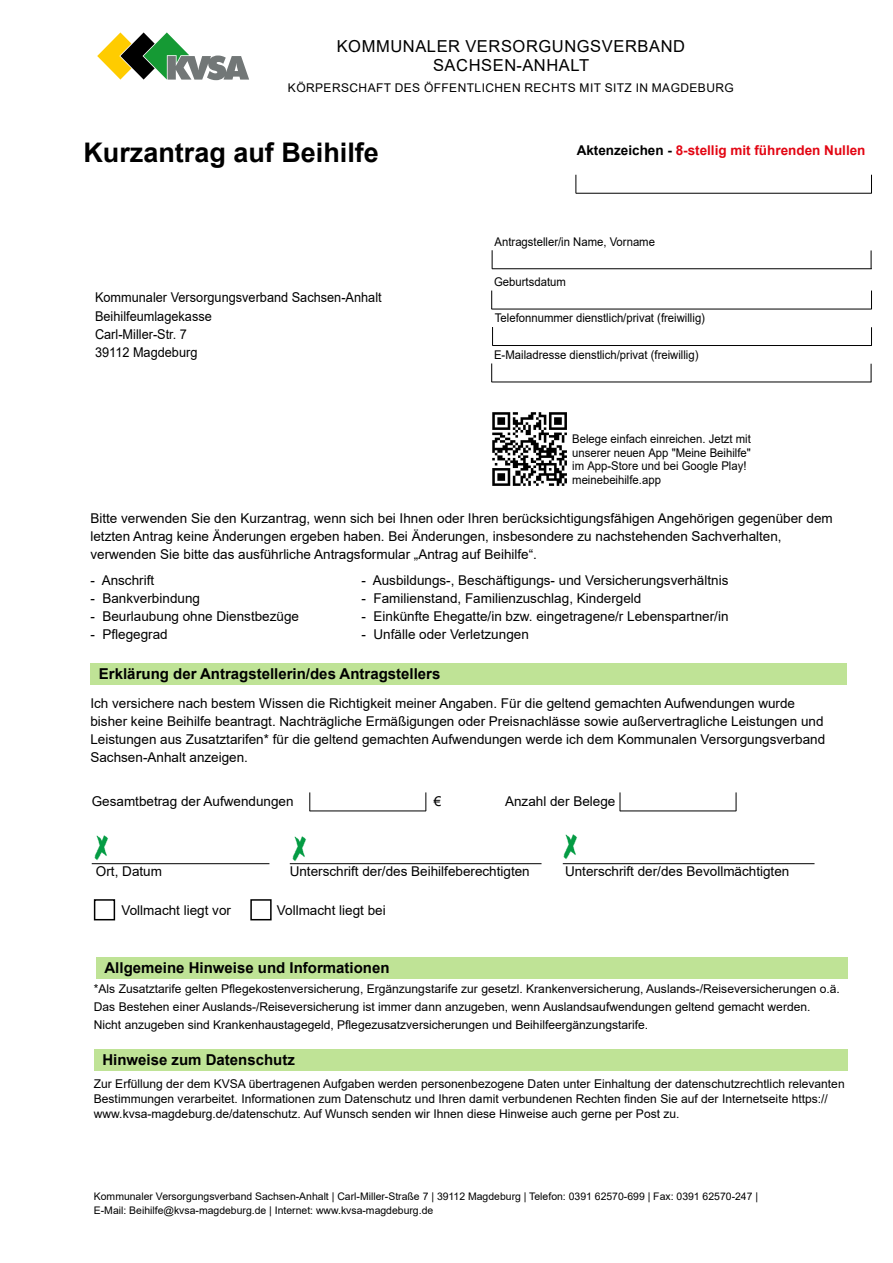
<style>
.page{position:relative;width:893px;height:1263px;background:#fff}
.page>*{position:absolute;margin:0;border:0;box-sizing:border-box;transform-origin:0 0}
.t1{font:700 27px "Arial";color:#000}
.t2{font:16.5px/19.8px "Arial";letter-spacing:.035em;color:#000;text-align:center}
.t3{font:700 15px "Arial";color:#000}
.t4{font:13.5px/18px "Arial";color:#000}
.t5{font:13.5px/18.3px "Arial";color:#000;scale:.94 1}
.t6{font:700 13.5px "Arial";color:#e30613}
.t7{font:12px/18px "Arial";color:#000}
.t8{font:12px/13.6px "Arial";color:#000;scale:.94 1}
.t9{font:12px "Arial";letter-spacing:.035em;color:#000}
.t10{font:10.5px/13.5px "Arial";color:#000}
.s1{color:#000}
</style>
<div class="page">
<div style="left:90px;top:663px;width:757px;height:22px;background:#bfe396"></div>
<div style="left:96px;top:957px;width:751px;height:21px;background:#bfe396"></div>
<div style="left:94px;top:1049px;width:753px;height:21px;background:#bfe396"></div>
<hr style="left:563px;top:863px;width:251px;height:1px;background:#000">
<hr style="left:290px;top:863px;width:251px;height:1px;background:#000">
<hr style="left:92px;top:863px;width:177px;height:1px;background:#000">
<svg style="left:620px;top:792px;width:1px;height:19px"></svg>
<hr style="left:620px;top:811px;width:116px;height:1px;background:#000">
<svg style="left:736px;top:792px;width:1px;height:19px"></svg>
<svg style="left:310px;top:792px;width:1px;height:19px"></svg>
<hr style="left:310px;top:811px;width:116px;height:1px;background:#000">
<svg style="left:426px;top:792px;width:1px;height:19px"></svg>
<div style="left:94px;top:899px;width:21px;height:21px;border:2px solid #000"></div>
<div style="left:250px;top:899px;width:22px;height:21px;border:2px solid #000"></div>
<svg style="left:97px;top:32px;width:152px;height:49px"></svg>
<svg style="left:871px;top:250px;width:1px;height:18px"></svg>
<svg style="left:871px;top:327px;width:1px;height:18px"></svg>
<svg style="left:871px;top:364px;width:1px;height:18px"></svg>
<svg style="left:576px;top:175px;width:1px;height:18px"></svg>
<hr style="left:576px;top:193px;width:296px;height:1px;background:#000">
<svg style="left:871px;top:175px;width:1px;height:18px"></svg>
<svg style="left:492px;top:250px;width:1px;height:18px"></svg>
<hr style="left:492px;top:268px;width:380px;height:1px;background:#000">
<svg style="left:492px;top:327px;width:1px;height:18px"></svg>
<hr style="left:492px;top:345px;width:380px;height:1px;background:#000">
<svg style="left:491px;top:363px;width:1px;height:19px"></svg>
<hr style="left:491px;top:382px;width:380px;height:1px;background:#000">
<svg style="left:491px;top:291px;width:1px;height:18px"></svg>
<hr style="left:491px;top:309px;width:381px;height:1px;background:#000">
<svg style="left:871px;top:291px;width:1px;height:18px"></svg>
<img style="left:94px;top:835px;width:14px;height:26px">
<img style="left:563px;top:834px;width:14px;height:26px">
<img style="left:292px;top:836px;width:14px;height:26px">
<img style="left:493px;top:412px;width:73px;height:73px">
<p class="t2" style="left:337px;top:36px;width:350px">KOMMUNALER VERSORGUNGSVERBAND<br>SACHSEN-ANHALT</p>
<p class="t9" style="left:288px;top:80px;width:447px">KÖRPERSCHAFT DES ÖFFENTLICHEN RECHTS MIT SITZ IN MAGDEBURG</p>
<h1 class="t1" style="left:83px;top:134px;width:297px">Kurzantrag auf Beihilfe</h1>
<p class="t5" style="left:95px;top:288px;width:306px">Kommunaler Versorgungsverband Sachsen-Anhalt<br>Beihilfeumlagekasse<br>Carl-Miller-Str. 7<br>39112 Magdeburg</p>
<p class="t6" style="left:577px;top:141px;width:290px"><span class="s1">Aktenzeichen -</span> 8-stellig mit führenden Nullen</p>
<p class="t8" style="left:495px;top:235px;width:172px">Antragsteller/in Name, Vorname</p>
<p class="t8" style="left:494px;top:275px;width:78px">Geburtsdatum</p>
<p class="t8" style="left:495px;top:311px;width:225px">Telefonnummer dienstlich/privat (freiwillig)</p>
<p class="t8" style="left:494px;top:348px;width:219px">E-Mailadresse dienstlich/privat (freiwillig)</p>
<p class="t8" style="left:572px;top:432px;width:192px">Belege einfach einreichen. Jetzt mit unserer neuen App "Meine Beihilfe" im App-Store und bei Google Play! meinebeihilfe.app</p>
<p class="t4" style="left:90px;top:509px;width:744px">Bitte verwenden Sie den Kurzantrag, wenn sich bei Ihnen oder Ihren berücksichtigungsfähigen Angehörigen gegenüber dem letzten Antrag keine Änderungen ergeben haben. Bei Änderungen, insbesondere zu nachstehenden Sachverhalten, verwenden Sie bitte das ausführliche Antragsformular „Antrag auf Beihilfe“.</p>
<p class="t4" style="left:90px;top:571px;width:65px">- Anschrift</p>
<p class="t4" style="left:90px;top:589px;width:111px">- Bankverbindung</p>
<p class="t4" style="left:90px;top:607px;width:210px">- Beurlaubung ohne Dienstbezüge</p>
<p class="t4" style="left:90px;top:625px;width:79px">- Pflegegrad</p>
<p class="t4" style="left:361px;top:571px;width:368px">- Ausbildungs-, Beschäftigungs- und Versicherungsverhältnis</p>
<p class="t4" style="left:361px;top:589px;width:281px">- Familienstand, Familienzuschlag, Kindergeld</p>
<p class="t4" style="left:361px;top:607px;width:368px">- Einkünfte Ehegatte/in bzw. eingetragene/r Lebenspartner/in</p>
<p class="t4" style="left:361px;top:625px;width:169px">- Unfälle oder Verletzungen</p>
<p class="t3" style="left:99px;top:664px;width:343px">Erklärung der Antragstellerin/des Antragstellers</p>
<p class="t4" style="left:90px;top:694px;width:736px">Ich versichere nach bestem Wissen die Richtigkeit meiner Angaben. Für die geltend gemachten Aufwendungen wurde bisher keine Beihilfe beantragt. Nachträgliche Ermäßigungen oder Preisnachlässe sowie außervertragliche Leistungen und Leistungen aus Zusatztarifen* für die geltend gemachten Aufwendungen werde ich dem Kommunalen Versorgungsverband Sachsen-Anhalt anzeigen.</p>
<p class="t4" style="left:92px;top:792px;width:203px">Gesamtbetrag der Aufwendungen</p>
<p class="t4" style="left:434px;top:792px;width:9px">€</p>
<p class="t4" style="left:505px;top:792px;width:112px">Anzahl der Belege</p>
<p class="t4" style="left:96px;top:862px;width:68px">Ort, Datum</p>
<p class="t4" style="left:290px;top:862px;width:242px">Unterschrift der/des Beihilfeberechtigten</p>
<p class="t4" style="left:565px;top:862px;width:226px">Unterschrift der/des Bevollmächtigten</p>
<p class="t4" style="left:122px;top:901px;width:111px">Vollmacht liegt vor</p>
<p class="t4" style="left:277px;top:901px;width:110px">Vollmacht liegt bei</p>
<p class="t3" style="left:104px;top:957px;width:287px">Allgemeine Hinweise und Informationen</p>
<p class="t7" style="left:94px;top:980px;width:748px">*Als Zusatztarife gelten Pflegekostenversicherung, Ergänzungstarife zur gesetzl. Krankenversicherung, Auslands-/Reiseversicherungen o.ä.<br>Das Bestehen einer Auslands-/Reiseversicherung ist immer dann anzugeben, wenn Auslandsaufwendungen geltend gemacht werden.<br>Nicht anzugeben sind Krankenhaustagegeld, Pflegezusatzversicherungen und Beihilfeergänzungstarife.</p>
<p class="t3" style="left:102px;top:1049px;width:194px">Hinweise zum Datenschutz</p>
<p class="t7" style="left:94px;top:1076px;width:752px;line-height:15px">Zur Erfüllung der dem KVSA übertragenen Aufgaben werden personenbezogene Daten unter Einhaltung der datenschutzrechtlich relevanten<br>Bestimmungen verarbeitet. Informationen zum Datenschutz und Ihren damit verbundenen Rechten finden Sie auf der Internetseite https:// www.kvsa-magdeburg.de/datenschutz. Auf Wunsch senden wir Ihnen diese Hinweise auch gerne per Post zu.</p>
<p class="t10" style="left:94px;top:1190px;width:666px">Kommunaler Versorgungsverband Sachsen-Anhalt | Carl-Miller-Straße 7 | 39112 Magdeburg | Telefon: 0391 62570-699 | Fax: 0391 62570-247 |<br>E-Mail: Beihilfe@kvsa-magdeburg.de | Internet: www.kvsa-magdeburg.de</p>
</div>
